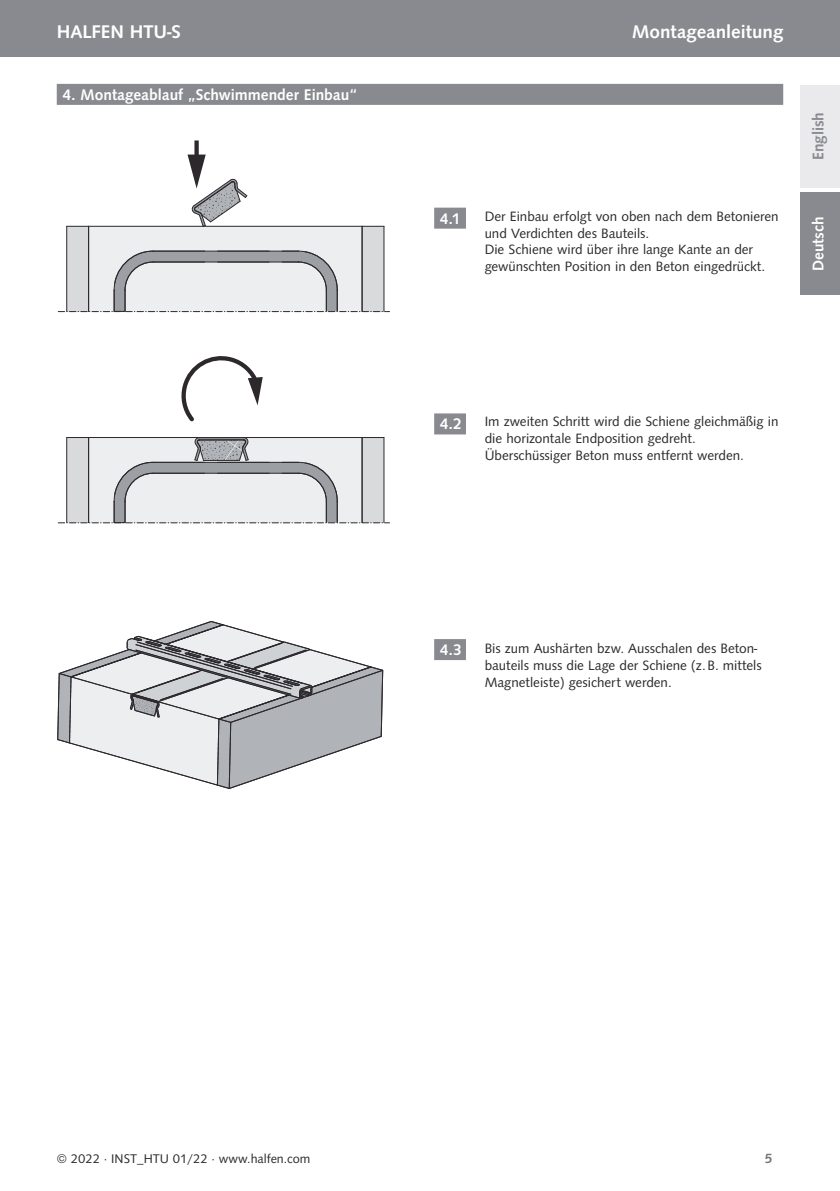
<style>
.page{position:relative;width:840px;height:1191px;background:#fff}
.page>*{position:absolute;margin:0;border:0;box-sizing:border-box;transform-origin:0 0}
.t1{font:500 19px "Syntax TOT";color:#fff}
.t2{font:500 16px "Syntax TOT";color:#fff}
.t3{font:500 16px "Syntax TOT";color:#888a8f}
.t4{font:14px/16.8px "Syntax TOT";color:#2c282c}
.t5{font:500 14px "Syntax TOT";color:#717478}
.t6{font:13px "Syntax TOT";color:#2c282c}
</style>
<div class="page">
<div style="left:799px;top:193px;width:40px;height:102px;background:#888a8f"></div>
<div style="left:799px;top:85px;width:40px;height:102px;background:#eaeaec"></div>
<div style="left:0;top:0;width:839px;height:57px;background:#888a8f"></div>
<div style="left:57px;top:84px;width:725px;height:21px;background:#888a8f"></div>
<div style="left:194px;top:140px;width:5px;height:21px;background:#2c282c"></div>
<svg style="left:58px;top:154px;width:331px;height:158px"></svg>
<svg style="left:58px;top:437px;width:331px;height:86px;background:#d4d5d7"></svg>
<hr style="left:199px;top:439px;width:45px;height:1px;background:#2c282c">
<svg style="left:182px;top:356px;width:80px;height:66px"></svg>
<div style="left:434px;top:208px;width:31px;height:21px;background:#888a8f"></div>
<div style="left:434px;top:413px;width:31px;height:21px;background:#888a8f"></div>
<div style="left:434px;top:639px;width:31px;height:21px;background:#888a8f"></div>
<svg style="left:57px;top:621px;width:326px;height:168px"></svg>
<h1 class="t1" style="left:57px;top:25px;width:125px">HALFEN HTU-S</h1>
<h1 class="t1" style="left:631px;top:25px;width:152px">Montageanleitung</h1>
<p class="t2" style="left:62px;top:88px;width:296px">4. Montageablauf „Schwimmender Einbau“</p>
<p class="t2" style="left:439px;top:212px;width:22px">4.1</p>
<p class="t4" style="left:484px;top:209px;width:295px">Der Einbau erfolgt von oben nach dem Betonieren und Verdichten des Bauteils.<br>Die Schiene wird über ihre lange Kante an der gewünschten Position in den Beton eingedrückt.</p>
<p class="t3" style="left:811px;top:160px;width:49px;rotate:-90deg">English</p>
<p class="t2" style="left:811px;top:271px;width:56px;rotate:-90deg">Deutsch</p>
<p class="t2" style="left:439px;top:418px;width:24px">4.2</p>
<p class="t4" style="left:484px;top:414px;width:295px">Im zweiten Schritt wird die Schiene gleichmäßig in die horizontale Endposition gedreht.<br>Überschüssiger Beton muss entfernt werden.</p>
<p class="t2" style="left:439px;top:643px;width:24px">4.3</p>
<p class="t4" style="left:484px;top:641px;width:278px">Bis zum Aushärten bzw. Ausschalen des Beton&shy;bauteils muss die Lage der Schiene (z. B. mittels<br>Magnetleiste) gesichert werden.</p>
<p class="t6" style="left:57px;top:1153px;width:255px">© 2022 · INST_HTU 01/22 · www.halfen.com</p>
<p class="t5" style="left:764px;top:1152px;width:9px">5</p>
</div>
